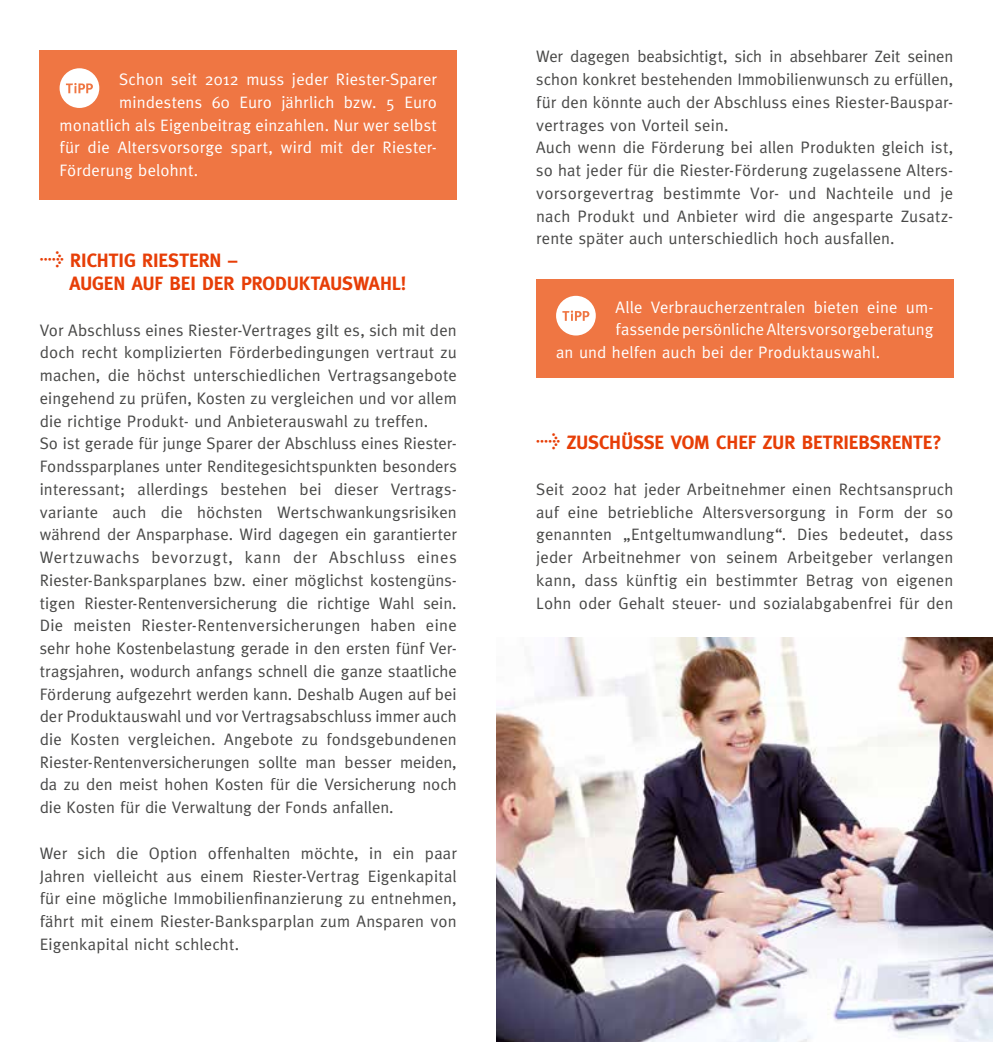
<style>
.page{position:relative;width:993px;height:1042px;background:#fff}
.page>*{position:absolute;margin:0;border:0;box-sizing:border-box;transform-origin:0 0}
.t1{font:700 19.25px/22.8px "Meta";color:#e73e07}
.t2{font:16.62px/22.8px "Meta";letter-spacing:.01em;color:#484847}
.t3{font:16.62px "Meta";letter-spacing:.01em;color:#fff}
.s1{font-family:"Meta Normal Italic Expert";font-weight:400;font-size:28px}
</style>
<div class="page">
<div style="left:536px;top:279px;width:416px;height:99px;background:#ef7643"></div>
<svg style="left:556px;top:296px;width:39px;height:39px"></svg>
<div style="left:40px;top:50px;width:416px;height:150px;background:#ef7643"></div>
<img style="left:496px;top:637px;width:496px;height:405px">
<svg style="left:60px;top:68px;width:39px;height:40px"></svg>
<p class="t3" style="left:119px;top:70px;width:319px">Schon seit 2012 muss jeder Riester-Sparer</p>
<p class="t3" style="left:119px;top:93px;width:319px">mindestens 60 Euro jährlich bzw. 5 Euro</p>
<p class="t3" style="left:60px;top:115px;width:379px">monatlich als Eigenbeitrag einzahlen. Nur wer selbst</p>
<p class="t3" style="left:60px;top:138px;width:379px">für die Altersvorsorge spart, wird mit der Riester-</p>
<p class="t3" style="left:60px;top:161px;width:140px">Förderung belohnt.</p>
<p class="t1" style="left:69px;top:249px;width:338px;text-indent:-30px"><span class="s1">t</span> RICHTIG RIESTERN –<br>AUGEN AUF BEI DER PRODUKTAUSWAHL!</p>
<p class="t2" style="left:40px;top:318px;width:418px">Vor Abschluss eines Riester-Vertrages gilt es, sich mit den doch recht komplizierten Förderbedingungen vertraut zu machen, die höchst unterschiedlichen Vertragsangebote eingehend zu prüfen, Kosten zu vergleichen und vor allem die richtige Produkt- und Anbieterauswahl zu treffen.<br>So ist gerade für junge Sparer der Abschluss eines Riester-Fondssparplanes unter Renditegesichtspunkten besonders interessant; allerdings bestehen bei dieser Vertrags&shy;variante auch die höchsten Wertschwankungsrisiken während der Ansparphase. Wird dagegen ein garantierter Wertzuwachs bevorzugt, kann der Abschluss eines Riester-Banksparplanes bzw. einer möglichst kostengüns&shy;tigen Riester-Rentenversicherung die richtige Wahl sein.<br>Die meisten Riester-Rentenversicherungen haben eine sehr hohe Kostenbelastung gerade in den ersten fünf Ver&shy;tragsjahren, wodurch anfangs schnell die ganze staatliche Förderung aufgezehrt werden kann. Deshalb Augen auf bei der Produktauswahl und vor Vertragsabschluss immer auch die Kosten vergleichen. Angebote zu fondsgebundenen Riester-Rentenversicherungen sollte man besser meiden, da zu den meist hohen Kosten für die Versicherung noch die Kosten für die Verwaltung der Fonds anfallen.</p>
<p class="t2" style="left:40px;top:841px;width:418px;text-align:justify">Wer sich die Option offenhalten möchte, in ein paar Jahren vielleicht aus einem Riester-Vertrag Eigenkapital für eine mögliche Immobilienfinanzierung zu entnehmen, fährt mit einem Riester-Banksparplan zum Ansparen von Eigenkapital nicht schlecht.</p>
<p class="t2" style="left:536px;top:45px;width:418px">Wer dagegen beabsichtigt, sich in absehbarer Zeit seinen schon konkret bestehenden Immobilienwunsch zu erfüllen, für den könnte auch der Abschluss eines Riester-Bauspar&shy;vertrages von Vorteil sein.<br>Auch wenn die Förderung bei allen Produkten gleich ist, so hat jeder für die Riester-Förderung zugelassene Alters&shy;vorsorgevertrag bestimmte Vor- und Nachteile und je nach Produkt und Anbieter wird die angesparte Zusatz&shy;rente später auch unterschiedlich hoch ausfallen.</p>
<p class="t3" style="left:615px;top:297px;width:319px">Alle Verbraucherzentralen bieten eine um-</p>
<p class="t3" style="left:615px;top:320px;width:319px">fassende persönliche Altersvorsorgeberatung</p>
<p class="t3" style="left:556px;top:343px;width:325px">an und helfen auch bei der Produktauswahl.</p>
<p class="t1" style="left:536px;top:431px;width:407px"><span class="s1">t</span> ZUSCHÜSSE VOM CHEF ZUR BETRIEBSRENTE?</p>
<p class="t2" style="left:536px;top:477px;width:418px;text-align:justify">Seit 2002 hat jeder Arbeitnehmer einen Rechtsanspruch auf eine betriebliche Altersversorgung in Form der so genannten „Entgeltumwandlung“. Dies bedeutet, dass jeder Arbeitnehmer von seinem Arbeitgeber verlangen kann, dass künftig ein bestimmter Betrag von eigenen Lohn oder Gehalt steuer- und sozialabgabenfrei für den</p>
</div>
